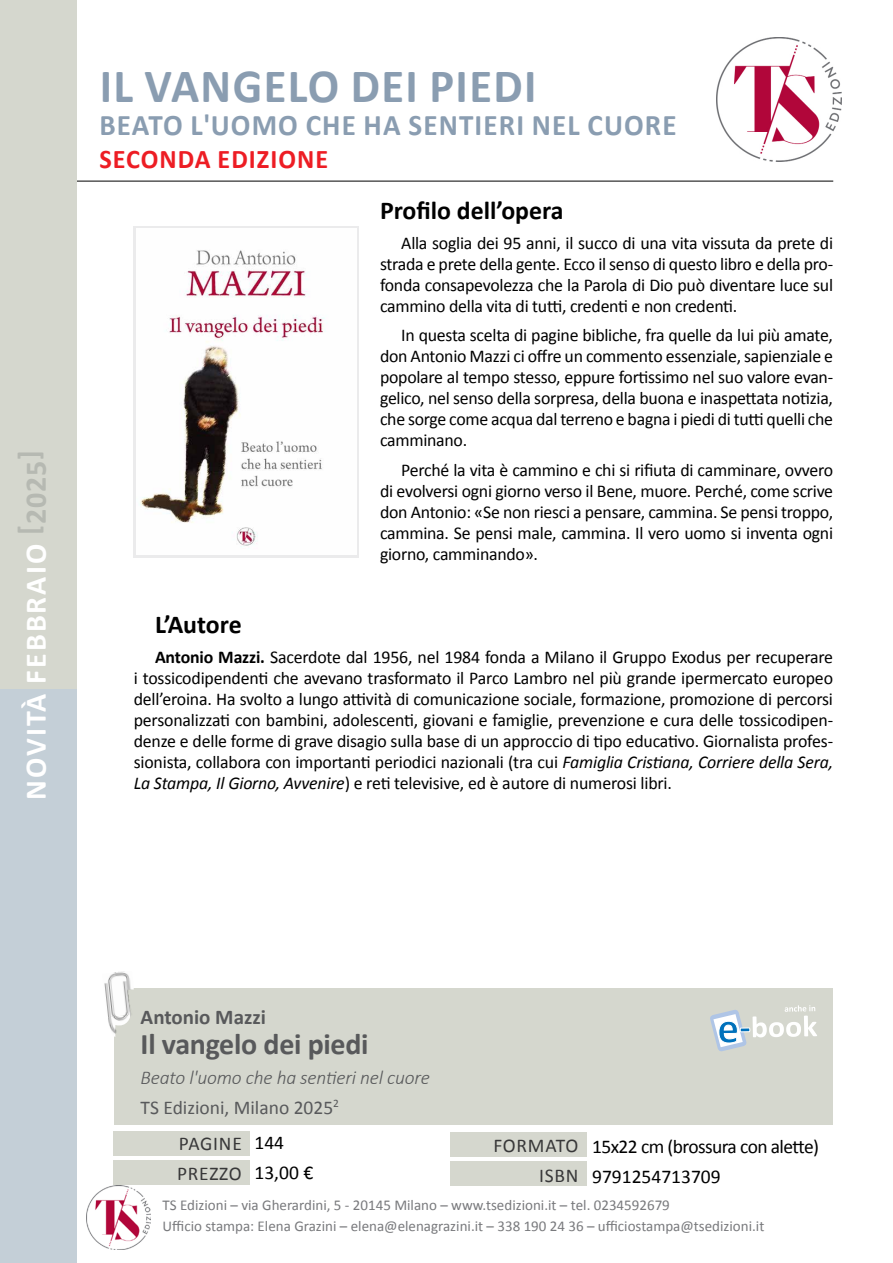
<style>
.page{position:relative;width:893px;height:1263px;background:#fff}
.page>*{position:absolute;margin:0;border:0;box-sizing:border-box;transform-origin:0 0}
.t1{font:700 48px "Calibri";letter-spacing:.03em;color:#8a9db1}
.t2{font:700 30px "Calibri";letter-spacing:.04em;color:#8a9db1}
.t3{font:700 30px "Calibri";letter-spacing:-.01em;color:#58595b}
.t4{font:700 30px "Calibri";letter-spacing:.07em;color:#fff}
.t5{font:700 30px "Calibri";color:#b6b9b2}
.t6{font:700 27px "Calibri";letter-spacing:.04em;color:#ed1d24}
.t7{font:700 25.8px "Calibri";color:#000}
.t8{font:700 21px "Calibri";color:#58595b}
.t9{font:italic 300 19.5px/30px "Calibri";letter-spacing:-.01em;color:#58595b}
.t10{font:19.5px/30px "Calibri";letter-spacing:-.03em;color:#000}
.t11{font:19.5px/29.5px "Calibri";letter-spacing:.04em;color:#383839}
.t12{font:18px/21px "Calibri";letter-spacing:-.015em;color:#000}
.t13{font:15px/20.7px "Calibri";color:#797a7d}
.s1{font-weight:700}
.s2{font-style:italic}
.s3{font-weight:400;font-style:normal}
</style>
<div class="page">
<div style="left:0;top:0;width:77px;height:639px;background:#d5d7ce"></div>
<img style="left:717px;top:37px;width:124px;height:125px">
<img style="left:86px;top:1186px;width:64px;height:63px">
<div style="left:0;top:689px;width:77px;height:574px;background:#c4cfd7"></div>
<hr style="left:77px;top:181px;width:756px;height:1px;background:#000">
<div style="left:0;top:181px;width:77px;height:508px;background:#d5d7ce"></div>
<div style="left:114px;top:988px;width:719px;height:137px;background:#d5d7ce"></div>
<div style="left:105px;top:972px;width:27px;height:62px;background:#fff"></div>
<img style="left:104px;top:971px;width:30px;height:46px">
<img style="left:107px;top:1015px;width:24px;height:22px">
<div style="left:450px;top:1161px;width:137px;height:25px;background:#d5d7ce"></div>
<div style="left:450px;top:1132px;width:137px;height:25px;background:#d5d7ce"></div>
<div style="left:114px;top:1160px;width:136px;height:25px;background:#d5d7ce"></div>
<div style="left:114px;top:1131px;width:136px;height:25px;background:#d5d7ce"></div>
<div style="left:134px;top:226px;width:225px;height:332px;background:linear-gradient(to right,#f8f8f8,#f8f8f8)"></div>
<img style="left:137px;top:229px;width:219px;height:325px">
<svg style="left:710px;top:1005px;width:107px;height:47px"></svg>
<h2 class="t5" style="left:9px;top:460px;width:11px;rotate:-90deg">[</h2>
<h2 class="t5" style="left:15px;top:524px;width:65px;rotate:-90deg">2025</h2>
<h2 class="t5" style="left:9px;top:535px;width:11px;rotate:-90deg">]</h2>
<h2 class="t4" style="left:15px;top:800px;width:257px;rotate:-90deg">NOVITÀ FEBBRAIO</h2>
<h1 class="t1" style="left:100px;top:52px;width:438px">IL VANGELO DEI PIEDI</h1>
<h2 class="t2" style="left:99px;top:104px;width:579px">BEATO 'L UOMO CHE HA SENTIERI NEL CUORE</h2>
<h3 class="t6" style="left:99px;top:140px;width:230px">SECONDA EDIZIONE</h3>
<h3 class="t7" style="left:380px;top:192px;width:185px">Profilo dell’opera</h3>
<p class="t12" style="left:401px;top:232px;width:433px">Alla soglia dei 95 anni il, succo di una vita vissuta da prete di</p>
<p class="t12" style="left:380px;top:274px;width:455px">fonda consapevolezza che la Parola di Dio può diventare luce sul</p>
<p class="t12" style="left:380px;top:253px;width:455px">strada e prete della gente. Ecco il senso di questo libro e della pro-</p>
<p class="t12" style="left:401px;top:290px;width:433px;line-height:29.5px;text-indent:-21px">cammino della vita di tutti, credenti e non credenti.<br>In questa scelta di pagine bibliche, fra quelle da lui più amate,</p>
<p class="t12" style="left:380px;top:345px;width:455px">don Antonio Mazzi ci offre un commento essenziale, sapienziale e</p>
<p class="t12" style="left:380px;top:387px;width:455px">gelico, nel senso della sorpresa, della buona e inaspettata notizia,</p>
<p class="t12" style="left:380px;top:366px;width:455px">popolare al tempo stesso, eppure fortissimo nel suo valore evan-</p>
<p class="t12" style="left:380px;top:408px;width:455px">che sorge come acqua dal terreno e bagna i piedi di tutti quelli che camminano.</p>
<p class="t12" style="left:380px;top:459px;width:455px;text-align:justify;text-indent:21px">Perché la vita è cammino e chi si rifiuta di camminare, ovvero di evolversi ogni giorno verso il Bene, muore. Perché, come scrive don Antonio «: Se non riesci a pensare, cammina. Se pensi troppo, cammina. Se pensi male, cammina Il. vero uomo si inventa ogni giorno, camminando .«</p>
<h3 class="t7" style="left:155px;top:606px;width:88px">’LAutore</h3>
<p class="t12" style="left:134px;top:646px;width:701px;text-align:justify;text-indent:21px"><span class="s1">Antonio Mazzi.</span> Sacerdote dal 1956, nel 1984 fonda a Milano il Gruppo Exodus per recuperare i tossicodipendenti che avevano trasformato il Parco Lambro nel più grande ipermercato europeo dell’eroina. Ha svolto a lungo attività di comunicazione sociale, formazione, promozione di percorsi</p>
<p class="t12" style="left:134px;top:709px;width:701px">personalizzati con bambini, adolescenti, giovani e famiglie, prevenzione e cura delle tossicodipen-</p>
<p class="t12" style="left:134px;top:730px;width:701px">denze e delle forme di grave disagio sulla base di un approccio di tipo educativo. Giornalista profes-</p>
<p class="t12" style="left:134px;top:751px;width:701px">sionista, collabora con importanti periodici nazionali (tra cui <span class="s2">Famiglia Cristiana, Corriere della Sera,</span></p>
<p class="t12" style="left:134px;top:772px;width:540px"><span class="s2">La Stampa Il, Giorno, Avvenire</span> e) reti televisive, ed è autore di numerosi libri.</p>
<p class="t8" style="left:141px;top:1002px;width:127px">Antonio Mazzi</p>
<h2 class="t3" style="left:141px;top:1022px;width:229px">Il vangelo dei piedi</h2>
<p class="t9" style="left:141px;top:1062px;width:291px">Beato 'l uomo che ha sentieri nel cuore<br><span class="s3">TS Edizioni, Milano 2025</span><sup>2</sup></p>
<p class="t11" style="left:177px;top:1128px;width:66px">PAGINE<br>PREZZO</p>
<p class="t10" style="left:254px;top:1127px;width:60px">144<br>13,00 €</p>
<p class="t10" style="left:592px;top:1130px;width:228px">15x22 cm (brossura con alette(<br>9791254713709</p>
<p class="t11" style="left:493px;top:1130px;width:87px;text-align:right">FORMATO<br>ISBN</p>
<p class="t13" style="left:163px;top:1194px;width:603px">TS Edizioni – via Gherardini -5, 20145 Milano – www.tsedizioni i t. – tel. 0234592679<br>Ufficio stampa: Elena Grazini – elena@elenagrazini i t. – 338 190 24 36 – ufficiostampa@tsedizioni i t.</p>
</div>
